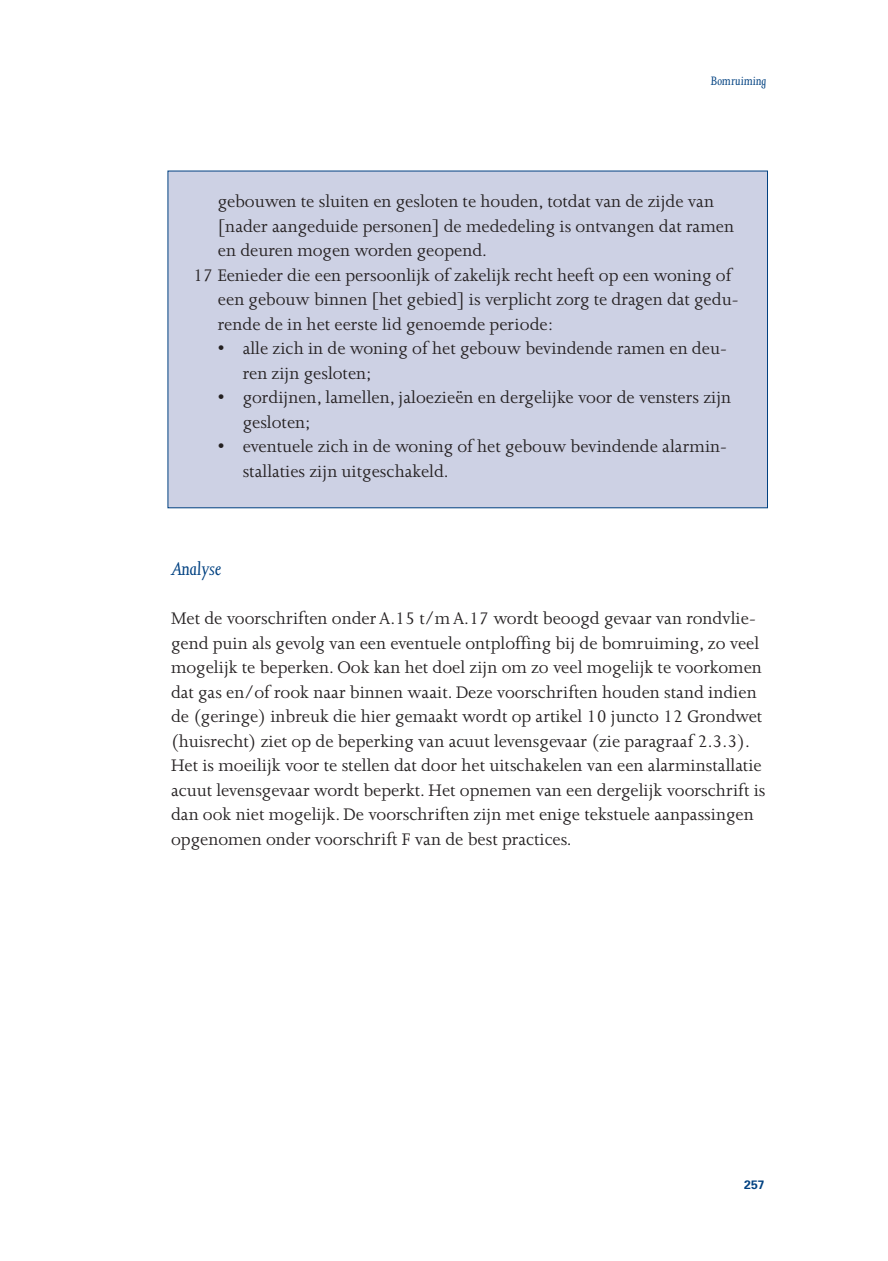
<style>
.page{position:relative;width:888px;height:1261px;background:#fff}
.page>*{position:absolute;margin:0;border:0;box-sizing:border-box;transform-origin:0 0}
.t1{font:italic 21px "Joanna";color:#014181}
.t2{font:19.25px/24.5px "Joanna";color:#231f20}
.t3{font:italic 14px "Joanna";color:#014181}
.t4{font:700 12.25px "Univers";color:#014181}
</style>
<div class="page">
<div style="left:168px;top:171px;width:599px;height:336px;background:#cdd1e4"></div>
<p class="t3" style="left:711px;top:76px;width:57px">Bomruiming</p>
<p class="t2" style="left:218px;top:191px;width:498px">gebouwen te sluiten en gesloten te houden, totdat van de zijde van</p>
<p class="t2" style="left:218px;top:216px;width:518px">[nader aangeduide personen] de mededeling is ontvangen dat ramen</p>
<p class="t2" style="left:218px;top:240px;width:271px">en deuren mogen worden geopend.</p>
<p class="t2" style="left:193px;top:265px;width:540px">17 Eenieder die een persoonlijk of zakelijk recht heeft op een woning of</p>
<p class="t2" style="left:218px;top:289px;width:522px">een gebouw binnen [het gebied] is verplicht zorg te dragen dat gedu-</p>
<p class="t2" style="left:218px;top:314px;width:337px">rende de in het eerste lid genoemde periode:</p>
<p class="t2" style="left:243px;top:338px;width:486px;text-indent:-25px">• alle zich in de woning of het gebouw bevindende ramen en deu&shy;ren zijn gesloten;</p>
<p class="t2" style="left:243px;top:387px;width:490px;text-indent:-25px">• gordijnen, lamellen, jaloezieën en dergelijke voor de vensters zijn gesloten;</p>
<p class="t2" style="left:243px;top:436px;width:486px;text-indent:-25px">• eventuele zich in de woning of het gebouw bevindende alarmin&shy;stallaties zijn uitgeschakeld.</p>
<p class="t1" style="left:171px;top:561px;width:51px">Analyse</p>
<p class="t2" style="left:171px;top:608px;width:596px">Met de voorschriften onder A.15 t/m A.17 wordt beoogd gevaar van rondvlie&shy;gend puin als gevolg van een eventuele ontploffing bij de bomruiming, zo veel mogelijk te beperken. Ook kan het doel zijn om zo veel mogelijk te voorkomen dat gas en/of rook naar binnen waait. Deze voorschriften houden stand indien de (geringe) inbreuk die hier gemaakt wordt op artikel 10 juncto 12 Grondwet (huisrecht) ziet op de beperking van acuut levensgevaar (zie paragraaf 2.3.3).<br>Het is moeilijk voor te stellen dat door het uitschakelen van een alarminstallatie acuut levensgevaar wordt beperkt. Het opnemen van een dergelijk voorschrift is dan ook niet mogelijk. De voorschriften zijn met enige tekstuele aanpassingen opgenomen onder voorschrift F van de best practices.</p>
<p class="t4" style="left:744px;top:1179px;width:22px">257</p>
</div>
